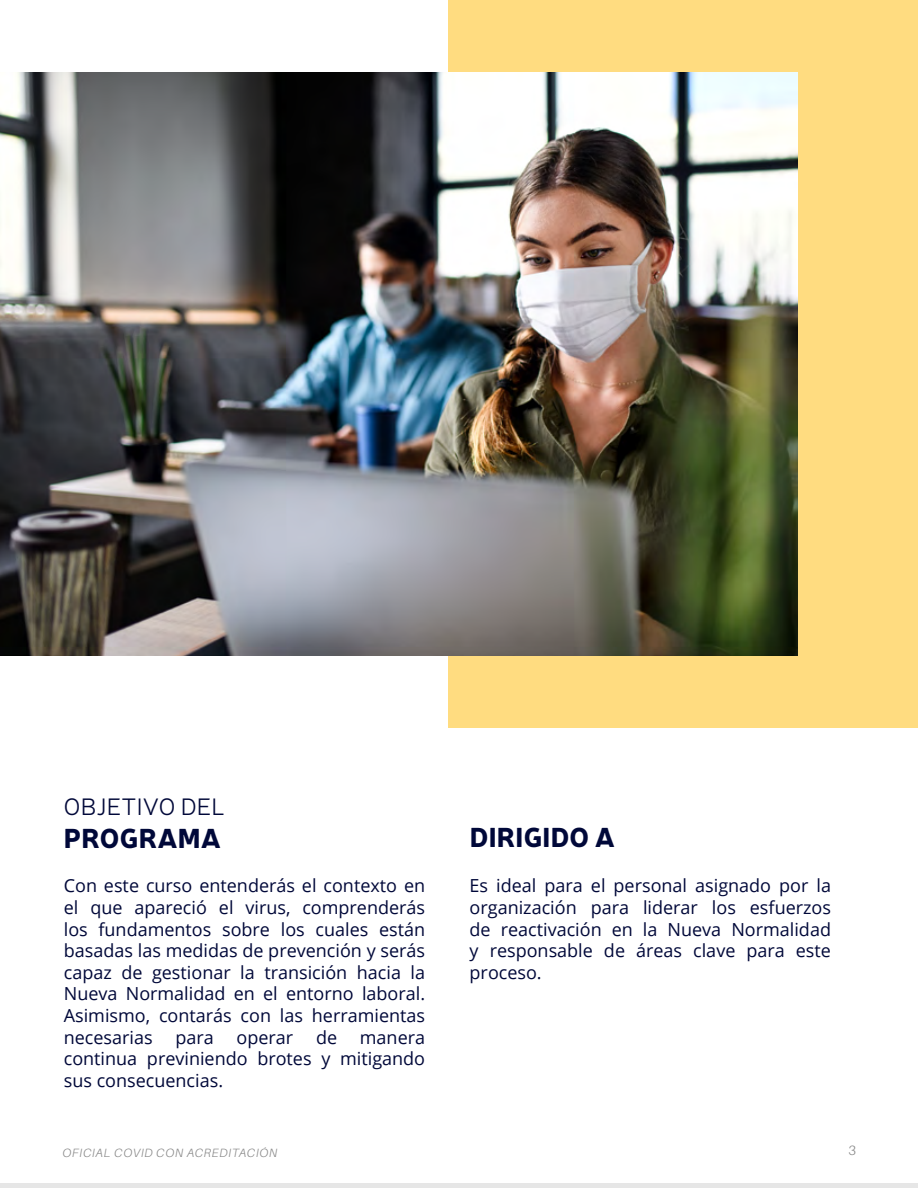
<style>
.page{position:relative;width:918px;height:1188px;background:#fff}
.page>*{position:absolute;margin:0;border:0;box-sizing:border-box;transform-origin:0 0}
.t1{font:900 27px "Neris";letter-spacing:.01em;color:#000839}
.t2{font:300 24px "Neris";letter-spacing:.01em;color:#000839}
.t3{font:18px/21.6px "Open Sans";color:#000839;text-align:justify}
.t4{font:300 13.5px "Aileron";color:#878787}
.t5{font:italic 300 12px "Aileron";letter-spacing:.06em;color:#878787}
</style>
<div class="page">
<hr style="left:0;top:1184px;width:918px;height:4px;background:#e6e6e6">
<div style="left:448px;top:0;width:470px;height:728px;background:#ffdc80"></div>
<img style="left:0;top:72px;width:797px;height:583px">
<h2 class="t2" style="left:64px;top:792px;width:163px">OBJETIVO DEL</h2>
<h1 class="t1" style="left:64px;top:818px;width:159px">PROGRAMA</h1>
<p class="t3" style="left:64px;top:875px;width:363px">Con este curso entenderás el contexto en el que apareció el virus, comprenderás los fundamentos sobre los cuales están basadas las medidas de prevención y serás capaz de gestionar la transición hacia la Nueva Normalidad en el entorno laboral.<br>Asimismo, contarás con las herramientas necesarias</p>
<p class="t3" style="left:175px;top:1026px;width:40px">para</p>
<p class="t3" style="left:237px;top:1026px;width:58px">operar</p>
<p class="t3" style="left:316px;top:1026px;width:23px">de</p>
<p class="t3" style="left:64px;top:1026px;width:363px;text-indent:296px">manera continua previniendo brotes y mitigando sus consecuencias.</p>
<h1 class="t1" style="left:470px;top:818px;width:147px">DIRIGIDO A</h1>
<p class="t3" style="left:470px;top:875px;width:363px">Es ideal para el personal asignado por la organización para liderar los esfuerzos de reactivación en la Nueva Normalidad y responsable de áreas clave para este proceso.</p>
<p class="t5" style="left:63px;top:1146px;width:216px">OFICIAL COVID CON ACREDITACIÓN</p>
<p class="t4" style="left:848px;top:1143px;width:9px">3</p>
</div>
